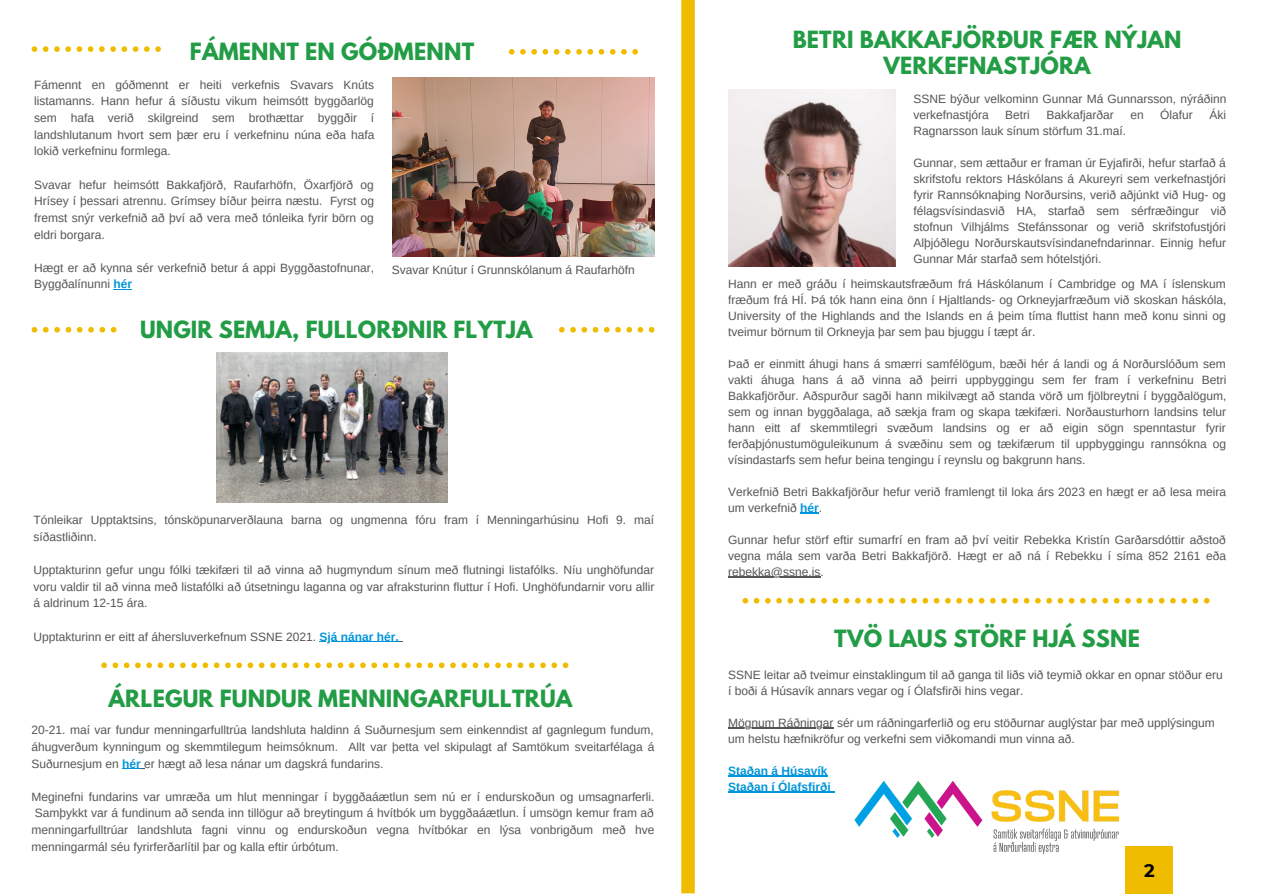
<style>
.page{position:relative;width:1263px;height:894px;background:#fff}
.page>*{position:absolute;margin:0;border:0;box-sizing:border-box;transform-origin:0 0}
.t1{font:700 21px/25.8px "League Spartan";letter-spacing:.01em;color:#229d45;text-align:center}
.t2{font:700 18px "Montserrat";color:#000}
.t3{font:12px/16px "Arimo";color:#555554;text-align:justify}
.t4{font:700 12px "Arimo";color:#0095db}
.s1{font-weight:700;color:#0095db}
</style>
<div class="page">
<svg style="left:681px;top:0;width:14px;height:893px;background:#efbe08"></svg>
<img style="left:854px;top:781px;width:265px;height:74px">
<svg style="left:509px;top:49px;width:129px;height:6px"></svg>
<svg style="left:32px;top:46px;width:129px;height:6px"></svg>
<svg style="left:742px;top:597px;width:467px;height:6px"></svg>
<img style="left:393px;top:78px;width:262px;height:178px">
<img style="left:728px;top:89px;width:168px;height:177px">
<svg style="left:32px;top:327px;width:84px;height:5px"></svg>
<svg style="left:559px;top:327px;width:95px;height:5px"></svg>
<div style="left:1125px;top:846px;width:48px;height:47px;background:#efbc00"></div>
<img style="left:216px;top:352px;width:232px;height:151px">
<svg style="left:114px;top:289px;width:18px;height:1px"></svg>
<hr style="left:728px;top:727px;width:106px;height:1px;background:#555554">
<hr style="left:728px;top:775px;width:100px;height:1px;background:#0095db">
<hr style="left:728px;top:791px;width:103px;height:1px;background:#0095db">
<hr style="left:320px;top:641px;width:79px;height:1px;background:#0095db">
<svg style="left:800px;top:512px;width:19px;height:1px"></svg>
<hr style="left:728px;top:576px;width:92px;height:1px;background:#555554">
<svg style="left:122px;top:768px;width:22px;height:1px"></svg>
<svg style="left:101px;top:662px;width:467px;height:6px"></svg>
<p class="t1" style="left:190px;top:41px;width:286px">FÁMENNT EN GÓÐMENNT</p>
<p class="t3" style="left:34px;top:76px;width:342px;line-height:16.6px">Fámennt en góðmennt er heiti verkefnis Svavars Knúts listamanns. Hann hefur á síðustu vikum heimsótt byggðarlög sem hafa verið skilgreind sem brothættar byggðir í landshlutanum hvort sem þær eru í verkefninu núna eða hafa lokið verkefninu formlega.</p>
<p class="t3" style="left:34px;top:176px;width:341px;line-height:16.6px">Svavar hefur heimsótt Bakkafjörð, Raufarhöfn, Öxarfjörð og Hrísey í þessari atrennu. Grímsey bíður þeirra næstu. Fyrst og fremst snýr verkefnið að því að vera með tónleika fyrir börn og eldri borgara.</p>
<p class="t3" style="left:34px;top:259px;width:341px;line-height:16.6px">Hægt er að kynna sér verkefnið betur á appi Byggðastofnunar,<br>Byggðalínunni <span class="s1">hér</span></p>
<p class="t3" style="left:392px;top:262px;width:245px">Svavar Knútur í Grunnskólanum á Raufarhöfn</p>
<p class="t1" style="left:140px;top:319px;width:394px">UNGIR SEMJA, FULLORÐNIR FLYTJA</p>
<p class="t3" style="left:33px;top:511px;width:622px;line-height:16.6px">Tónleikar Upptaktsins, tónsköpunarverðlauna barna og ungmenna fóru fram í Menningarhúsinu Hofi 9. maí síðastliðinn.</p>
<p class="t3" style="left:33px;top:561px;width:622px;line-height:16.6px">Upptakturinn gefur ungu fólki tækifæri til að vinna að hugmyndum sínum með flutningi listafólks. Níu unghöfundar voru valdir til að vinna með listafólki að útsetningu laganna og var afraksturinn fluttur í Hofi. Unghöfundarnir voru allir á aldrinum 12-15 ára.</p>
<p class="t3" style="left:33px;top:628px;width:367px">Upptakturinn er eitt af áhersluverkefnum SSNE 2021. <span class="s1">Sjá nánar hér.</span></p>
<p class="t1" style="left:109px;top:688px;width:465px">ÁRLEGUR FUNDUR MENNINGARFULLTRÚA</p>
<p class="t3" style="left:32px;top:721px;width:624px;line-height:16.6px">20-21. maí var fundur menningarfulltrúa landshluta haldinn á Suðurnesjum sem einkenndist af gagnlegum fundum, áhugverðum kynningum og skemmtilegum heimsóknum. Allt var þetta vel skipulagt af Samtökum sveitarfélaga á Suðurnesjum en <span class="s1">hér</span> er hægt að lesa nánar um dagskrá fundarins.</p>
<p class="t3" style="left:32px;top:788px;width:624px;line-height:16.6px">Meginefni fundarins var umræða um hlut menningar í byggðaáætlun sem nú er í endurskoðun og umsagnarferli.<br>Samþykkt var á fundinum að senda inn tillögur að breytingum á hvítbók um byggðaáætlun. Í umsögn kemur fram að menningarfulltrúar landshluta fagni vinnu og endurskoðun vegna hvítbókar en lýsa vonbrigðum með hve menningarmál séu fyrirferðarlítil þar og kalla eftir úrbótum.</p>
<p class="t1" style="left:793px;top:29px;width:390px">BETRI BAKKAFJÖRÐUR FÆR NÝJAN<br>VERKEFNASTJÓRA</p>
<p class="t3" style="left:913px;top:91px;width:315px">SSNE býður velkominn Gunnar Má Gunnarsson, nýráðinn verkefnastjóra</p>
<p class="t3" style="left:1005px;top:107px;width:26px">Betri</p>
<p class="t3" style="left:1046px;top:107px;width:69px">Bakkafjarðar</p>
<p class="t3" style="left:1130px;top:107px;width:15px">en</p>
<p class="t3" style="left:1160px;top:107px;width:34px">Ólafur</p>
<p class="t3" style="left:1209px;top:107px;width:18px">Áki</p>
<p class="t3" style="left:913px;top:123px;width:214px">Ragnarsson lauk sínum störfum 31.maí.</p>
<p class="t3" style="left:913px;top:155px;width:314px">Gunnar, sem ættaður er framan úr Eyjafirði, hefur starfað á skrifstofu rektors Háskólans á Akureyri sem verkefnastjóri fyrir Rannsóknaþing Norðursins, verið aðjúnkt við Hug- og félagsvísindasvið HA, starfað sem sérfræðingur við stofnun Vilhjálms Stefánssonar og verið skrifstofustjóri Alþjóðlegu Norðurskautsvísindanefndarinnar. Einnig hefur Gunnar Már starfað sem hótelstjóri.</p>
<p class="t3" style="left:728px;top:275px;width:500px">Hann er með gráðu í heimskautsfræðum frá Háskólanum í Cambridge og MA í íslenskum fræðum frá HÍ. Þá tók hann eina önn í Hjaltlands- og Orkneyjarfræðum við skoskan háskóla, University of the Highlands and the Islands en á þeim tíma fluttist hann með konu sinni og tveimur börnum til Orkneyja þar sem þau bjuggu í tæpt ár.</p>
<p class="t3" style="left:728px;top:355px;width:500px">Það er einmitt áhugi hans á smærri samfélögum, bæði hér á landi og á Norðurslóðum sem vakti áhuga hans á að vinna að þeirri uppbyggingu sem fer fram í verkefninu Betri Bakkafjörður. Aðspurður sagði hann mikilvægt að standa vörð um fjölbreytni í byggðalögum, sem og innan byggðalaga, að sækja fram og skapa tækifæri. Norðausturhorn landsins telur hann eitt af skemmtilegri svæðum landsins og er að eigin sögn spenntastur fyrir ferðaþjónustumöguleikunum á svæðinu sem og tækifærum til uppbyggingu rannsókna og vísindastarfs sem hefur beina tengingu í reynslu og bakgrunn hans.</p>
<p class="t3" style="left:728px;top:483px;width:499px">Verkefnið Betri Bakkafjörður hefur verið framlengt til loka árs 2023 en hægt er að lesa meira um verkefnið <span class="s1">hér</span>.</p>
<p class="t3" style="left:728px;top:531px;width:499px">Gunnar hefur störf eftir sumarfrí en fram að því veitir Rebekka Kristín Garðarsdóttir aðstoð vegna mála sem varða Betri Bakkafjörð. Hægt er að ná í Rebekku í síma 852 2161 eða rebekka@ssne.is.</p>
<p class="t1" style="left:834px;top:628px;width:307px">TVÖ LAUS STÖRF HJÁ SSNE</p>
<p class="t3" style="left:728px;top:666px;width:496px">SSNE leitar að tveimur einstaklingum til að ganga til liðs við teymið okkar en opnar stöður eru í boði á Húsavík annars vegar og í Ólafsfirði hins vegar.</p>
<p class="t3" style="left:728px;top:714px;width:488px">Mögnum Ráðningar sér um ráðningarferlið og eru stöðurnar auglýstar þar með upplýsingum um helstu hæfnikröfur og verkefni sem viðkomandi mun vinna að.</p>
<p class="t4" style="left:728px;top:763px;width:101px">Staðan á Húsavík</p>
<p class="t4" style="left:728px;top:779px;width:104px">Staðan í Ólafsfirði</p>
<p class="t2" style="left:1143px;top:857px;width:12px">3</p>
<p class="t2" style="left:1144px;top:859px;width:12px">2</p>
</div>
